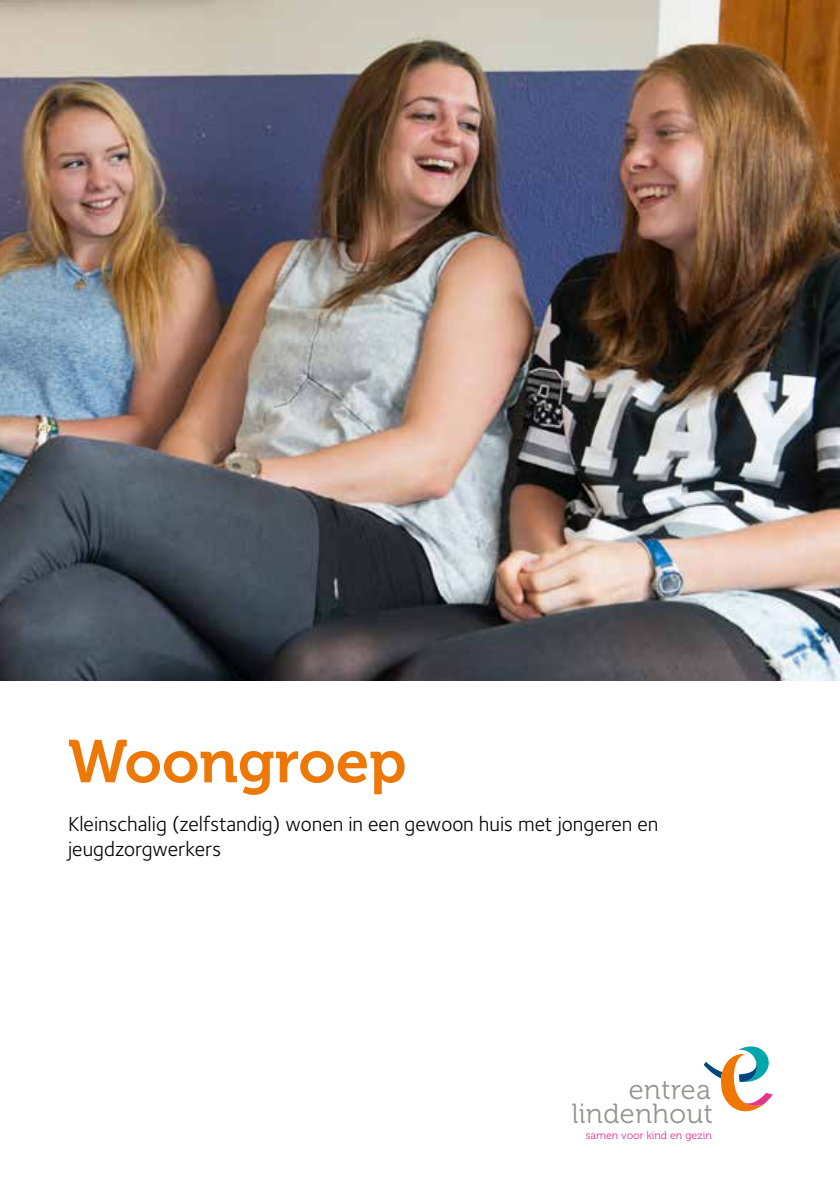
<style>
.page{position:relative;width:840px;height:1191px;background:#fff}
.page>*{position:absolute;margin:0;border:0;box-sizing:border-box;transform-origin:0 0}
.t1{font:60px "Museo 700";color:#ee7807}
.t2{font:27.6px/24.2px "Museo 300";letter-spacing:.02em;color:#939391;text-align:right}
.t3{font:21px/25.2px "Foundry Sterling";color:#000}
.t4{font:10.8px "Museo 300";color:#e4358b}
</style>
<div class="page">
<svg style="left:703px;top:1046px;width:69px;height:66px"></svg>
<img style="left:0;top:0;width:839px;height:680px">
<h1 class="t1" style="left:68px;top:728px;width:340px">Woongroep</h1>
<p class="t3" style="left:68px;top:811px;width:591px">Kleinschalig (zelfstandig) wonen in een gewoon huis met jongeren en jeugdzorgwerkers</p>
<h2 class="t2" style="left:571px;top:1077px;width:142px">entrea lindenhout</h2>
<p class="t4" style="left:585px;top:1129px;width:127px">samen voor kind en gezin</p>
</div>
